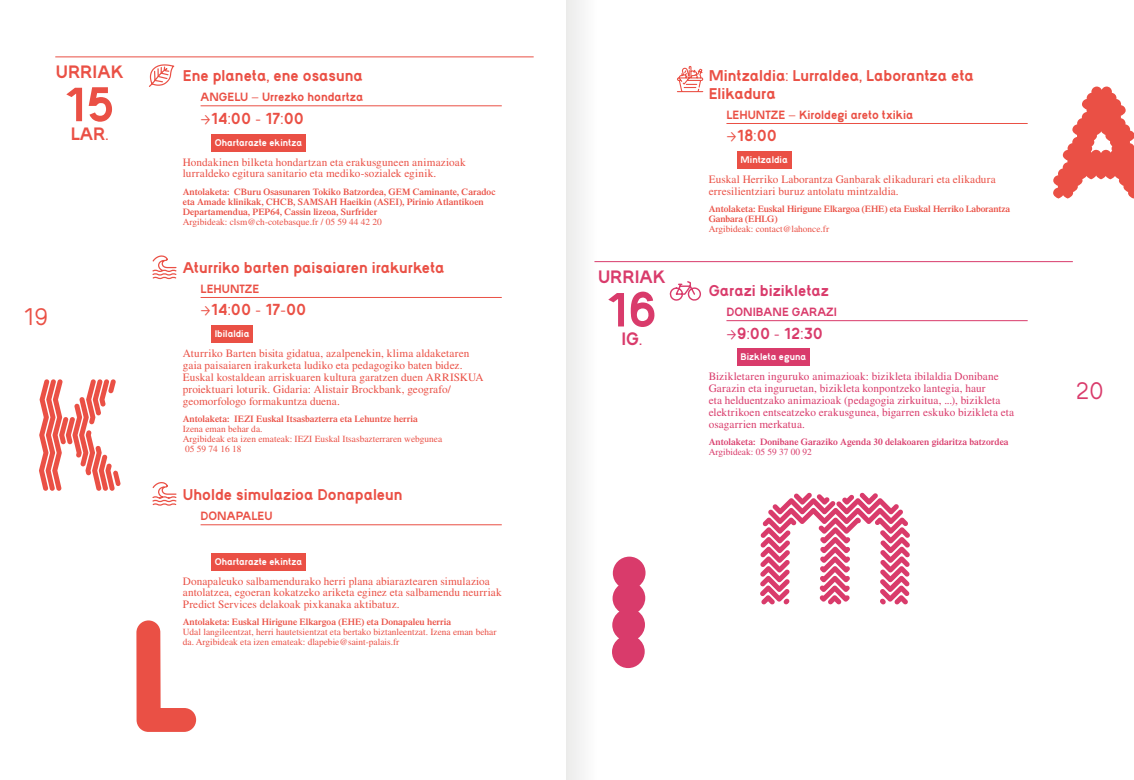
<style>
.page{position:relative;width:1134px;height:780px;background:#fff}
.page>*{position:absolute;margin:0;border:0;box-sizing:border-box;transform-origin:0 0}
.t1{font:700 50px "Cambium BO Straight";color:#ea5045}
.t2{font:700 50px "Cambium BO Straight";color:#d93b6b}
.t3{font:25px "Cambium BO Straight";color:#ea5045}
.t4{font:25px "Cambium BO Straight";color:#d93b6b}
.t5{font:700 18.75px "Cambium BO Straight";color:#ea5045}
.t6{font:700 18.75px "Cambium BO Straight";color:#d93b6b}
.t7{font:700 16.62px "Cambium BO Straight";color:#ea5045}
.t8{font:700 16.62px "Cambium BO Straight";color:#d93b6b}
.t9{font:700 16.25px/17.5px "Cambium BO Straight";color:#ea5045}
.t10{font:700 16.25px "Cambium BO Straight";color:#d93b6b}
.t11{font:700 12.5px "Cambium BO Straight";color:#ea5045}
.t12{font:700 12.5px "Cambium BO Straight";color:#d93b6b}
.t13{font:11.25px/11.9px "Times LT Std";letter-spacing:.01em;color:#ea5045}
.t14{font:11.25px/11.9px "Times LT Std";letter-spacing:.01em;color:#d93b6b}
.t15{font:700 10px "Cambium BO Straight";color:#fff}
.t16{font:600 9.38px/10px "Times LT Std";color:#ea5045}
.t17{font:9.38px/10px "Times LT Std";color:#ea5045}
.t18{font:600 9.38px "Times LT Std";color:#d93b6b}
.t19{font:9.38px "Times LT Std";color:#d93b6b}
</style>
<div class="page">
<hr style="left:201px;top:106px;width:301px;height:1px;background:#ea5045">
<div style="left:211px;top:134px;width:95px;height:17px;background:#ea5045"></div>
<hr style="left:201px;top:297px;width:301px;height:1px;background:#ea5045">
<div style="left:211px;top:326px;width:42px;height:17px;background:#ea5045"></div>
<hr style="left:201px;top:524px;width:301px;height:1px;background:#ea5045">
<div style="left:211px;top:553px;width:95px;height:17px;background:#ea5045"></div>
<svg style="left:149px;top:64px;width:26px;height:23px"></svg>
<svg style="left:152px;top:255px;width:25px;height:25px"></svg>
<svg style="left:152px;top:482px;width:25px;height:24px"></svg>
<hr style="left:726px;top:123px;width:302px;height:1px;background:#ea5045">
<div style="left:737px;top:152px;width:54px;height:17px;background:#ea5045"></div>
<hr style="left:726px;top:320px;width:302px;height:1px;background:#d93b6b">
<div style="left:737px;top:349px;width:73px;height:17px;background:#d93b6b"></div>
<svg style="left:680px;top:66px;width:24px;height:27px"></svg>
<svg style="left:680px;top:281px;width:21px;height:20px"></svg>
<hr style="left:594px;top:261px;width:479px;height:1px;background:#d93b6b">
<svg style="left:39px;top:379px;width:82px;height:112px"></svg>
<svg style="left:136px;top:620px;width:61px;height:111px"></svg>
<svg style="left:760px;top:492px;width:150px;height:112px"></svg>
<svg style="left:1053px;top:86px;width:81px;height:112px"></svg>
<hr style="left:55px;top:57px;width:479px;height:1px;background:#ea5045">
<svg style="left:567px;top:0;width:113px;height:780px"></svg>
<h3 class="t5" style="left:56px;top:60px;width:69px">URRIAK</h3>
<h1 class="t1" style="left:64px;top:74px;width:52px">15</h1>
<h3 class="t5" style="left:71px;top:122px;width:39px">LAR.</h3>
<h2 class="t3" style="left:23px;top:304px;width:27px">19</h2>
<h3 class="t9" style="left:183px;top:67px;width:182px">Ene planeta, ene osasuna</h3>
<p class="t11" style="left:201px;top:90px;width:164px">ANGELU – Urrezko hondartza</p>
<h3 class="t7" style="left:201px;top:108px;width:105px">&gt;14:00 - 17:00</h3>
<p class="t15" style="left:215px;top:136px;width:89px">Ohartarazte ekintza</p>
<p class="t13" style="left:183px;top:156px;width:284px">Hondakinen bilketa hondartzan eta erakusguneen animazioak lurraldeko egitura sanitario eta mediko-sozialek eginik.</p>
<p class="t16" style="left:183px;top:186px;width:314px">Antolaketa: CBuru Osasunaren Tokiko Batzordea, GEM Caminante, Caradoc eta Amade klinikak, CHCB, SAMSAH Haeikin (ASEI), Pirinio Atlantikoen<br>Departamendua, PEP64, Cassin lizeoa, Surfrider</p>
<p class="t17" style="left:183px;top:216px;width:201px">Argibideak: clsm@ch-cotebasque.fr / 05 59 44 42 20</p>
<h3 class="t9" style="left:183px;top:258px;width:263px">Aturriko barten paisaiaren irakurketa</h3>
<p class="t11" style="left:201px;top:281px;width:60px">LEHUNTZE</p>
<h3 class="t7" style="left:201px;top:299px;width:107px">&gt;14:00 - 17-00</h3>
<p class="t15" style="left:215px;top:328px;width:36px">Ibilaldia</p>
<p class="t13" style="left:183px;top:347px;width:302px">Aturriko Barten bisita gidatua, azalpenekin, klima aldaketaren gaia paisaiaren irakurketa ludiko eta pedagogiko baten bidez.<br>Euskal kostaldean arriskuaren kultura garatzen duen ARRISKUA proiektuari loturik. Gidaria: Alistair Brockbank, geografo/ geomorfologo formakuntza duena.</p>
<p class="t16" style="left:183px;top:413px;width:236px">Antolaketa: IEZI Euskal Itsasbazterra eta Lehuntze herria</p>
<p class="t17" style="left:183px;top:423px;width:261px">Izena eman behar da.<br>Argibideak eta izen emateak: IEZI Euskal Itsasbazterraren webgunea<br>05 59 74 16 18</p>
<h3 class="t9" style="left:183px;top:485px;width:221px">Uholde simulazioa Donapaleun</h3>
<p class="t11" style="left:201px;top:508px;width:73px">DONAPALEU</p>
<p class="t15" style="left:215px;top:555px;width:89px">Ohartarazte ekintza</p>
<p class="t13" style="left:183px;top:574px;width:320px">Donapaleuko salbamendurako herri plana abiaraztearen simulazioa antolatzea, egoeran kokatzeko ariketa eginez eta salbamendu neurriak<br>Predict Services delakoak pixkanaka aktibatuz.</p>
<p class="t16" style="left:183px;top:617px;width:270px">Antolaketa: Euskal Hirigune Elkargoa (EHE) eta Donapaleu herria</p>
<p class="t17" style="left:183px;top:627px;width:315px">Udal langileentzat, herri hautetsientzat eta bertako biztanleentzat. Izena eman behar da. Argibideak eta izen emateak: dlapebie@saint-palais.fr</p>
<h3 class="t6" style="left:598px;top:265px;width:69px">URRIAK</h3>
<h1 class="t2" style="left:606px;top:279px;width:53px">16</h1>
<h3 class="t6" style="left:621px;top:327px;width:22px">IG.</h3>
<h3 class="t9" style="left:709px;top:67px;width:267px">Mintzaldia: Lurraldea, Laborantza eta<br>Elikadura</h3>
<p class="t11" style="left:726px;top:107px;width:188px">LEHUNTZE – Kiroldegi areto txikia</p>
<h3 class="t7" style="left:726px;top:126px;width:52px">&gt;18:00</h3>
<p class="t15" style="left:741px;top:154px;width:49px">Mintzaldia</p>
<p class="t13" style="left:709px;top:173px;width:288px">Euskal Herriko Laborantza Ganbarak elikadurari eta elikadura erresilientziari buruz antolatu mintzaldia.</p>
<p class="t16" style="left:709px;top:204px;width:303px">Antolaketa: Euskal Hirigune Elkargoa (EHE) eta Euskal Herriko Laborantza<br>Ganbara (EHLG)</p>
<p class="t17" style="left:709px;top:224px;width:122px">Argibideak: contact@lahonce.fr</p>
<h3 class="t10" style="left:709px;top:280px;width:122px">Garazi bizikletaz</h3>
<p class="t12" style="left:726px;top:304px;width:112px">DONIBANE GARAZI</p>
<h3 class="t8" style="left:726px;top:323px;width:98px">&gt;9:00 - 12:30</h3>
<p class="t15" style="left:741px;top:351px;width:67px">Bizkleta eguna</p>
<p class="t14" style="left:709px;top:370px;width:307px">Bizikletaren inguruko animazioak: bizikleta ibilaldia Donibane Garazin eta inguruetan, bizikleta konpontzeko lantegia, haur<br>eta helduentzako animazioak (pedagogia zirkuitua, ...), bizikleta elektrikoen entseatzeko erakusgunea, bigarren eskuko bizikleta eta osagarrien merkatua.</p>
<p class="t18" style="left:709px;top:436px;width:301px">Antolaketa: Donibane Garaziko Agenda 30 delakoaren gidaritza batzordea</p>
<p class="t19" style="left:709px;top:446px;width:105px">Argibideak: 05 59 37 00 92</p>
<h2 class="t4" style="left:1075px;top:378px;width:30px">20</h2>
</div>
